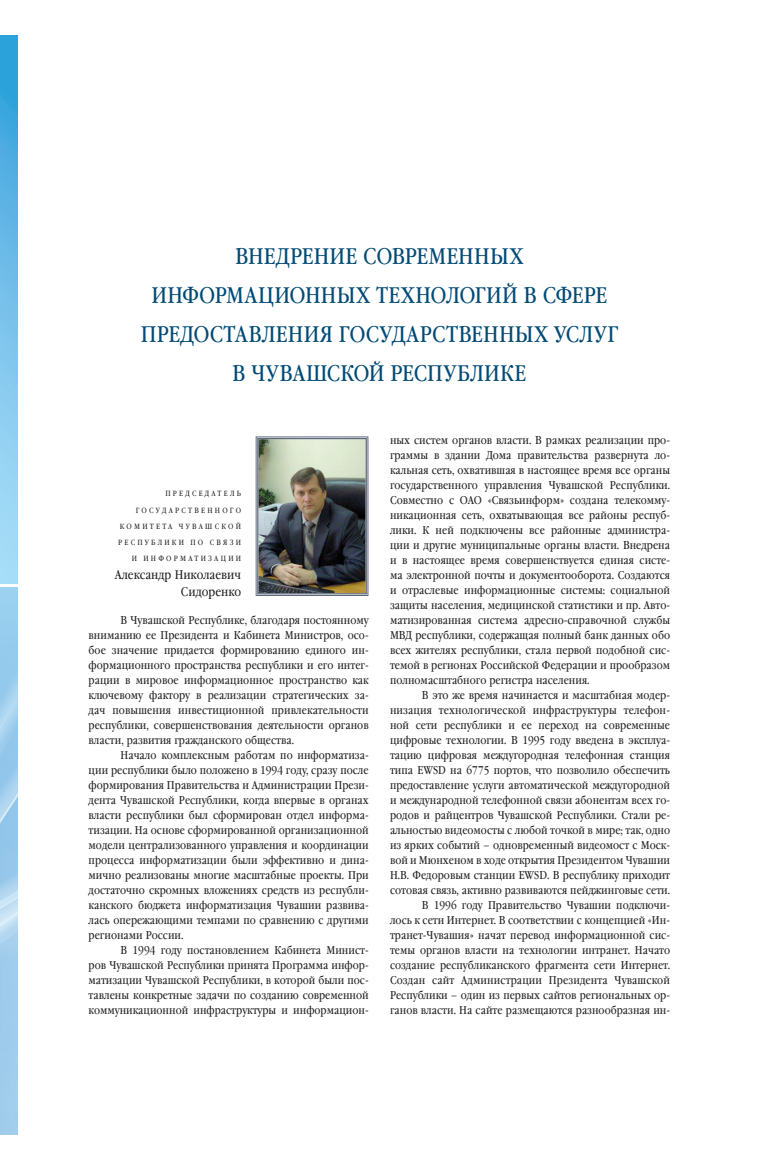
<style>
.page{position:relative;width:780px;height:1170px;background:#fff}
.page>*{position:absolute;margin:0;border:0;box-sizing:border-box;transform-origin:0 0}
.t1{font:22.5px "Garamond Book Narrow C";color:#004a75}
.t2{font:12.5px/17.5px "Garamond Book Narrow C";color:#231f20;text-align:right}
.t3{font:11.25px/15px "Garamond Book Narrow C";color:#231f20;text-align:justify}
.t4{font:7.5px "Garamond Book Narrow C";color:#231f20}
</style>
<div class="page">
<img style="left:256px;top:436px;width:112px;height:160px">
<div style="left:257px;top:438px;width:110px;height:156px;border:1px solid #5e697b"></div>
<svg style="left:0;top:35px;width:18px;height:548px;background:#70bfe9"></svg>
<img style="left:0;top:587px;width:18px;height:547px">
<h1 class="t1" style="left:235px;top:244px;width:28px">Внедрение</h1>
<h1 class="t1" style="left:363px;top:244px;width:16px">современных</h1>
<h1 class="t1" style="left:151px;top:283px;width:17px">информационных</h1>
<h1 class="t1" style="left:376px;top:283px;width:16px">технологий</h1>
<h1 class="t1" style="left:523px;top:283px;width:33px">в сфере</h1>
<h1 class="t1" style="left:141px;top:321px;width:15px">предоставления</h1>
<h1 class="t1" style="left:339px;top:321px;width:15px">государственных</h1>
<h1 class="t1" style="left:554px;top:321px;width:14px">услуг</h1>
<h1 class="t1" style="left:232px;top:360px;width:50px">в Чувашской</h1>
<h1 class="t1" style="left:390px;top:360px;width:27px">Республике</h1>
<p class="t4" style="left:165px;top:489px;width:15px">П редседатель</p>
<p class="t4" style="left:136px;top:505px;width:14px">Г осударственного</p>
<p class="t4" style="left:120px;top:522px;width:8px">комитета</p>
<p class="t4" style="left:179px;top:522px;width:15px">Ч увашской</p>
<p class="t4" style="left:118px;top:538px;width:14px">Р еспублики</p>
<p class="t4" style="left:190px;top:538px;width:8px">по</p>
<p class="t4" style="left:210px;top:538px;width:8px">связи</p>
<p class="t4" style="left:132px;top:554px;width:8px">иинформатизации</p>
<p class="t2" style="left:115px;top:566px;width:128px">Александр Николаевич<br>Сидоренко</p>
<p class="t3" style="left:89px;top:613px;width:282px;text-indent:32px">В Чувашской Республике, благодаря постоянному вниманию ее Президента и Кабинета Министров, осо&shy;бое значение придается формированию единого ин&shy;формационного пространства республики и его интег&shy;рации в мировое информационное пространство как ключевому фактору в реализации стратегических за&shy;дач повышения инвестиционной привлекательности республики, совершенствования деятельности органов власти, развития гражданского общества.</p>
<p class="t3" style="left:89px;top:748px;width:281px;text-indent:32px">Начало комплексным работам по информатиза&shy;ции республики было положено в 1994 году, сразу после формирования Правительства и Администрации Прези&shy;дента Чувашской Республики, когда впервые в органах власти республики был сформирован отдел информа&shy;тизации. На основе сформированной организационной модели централизованного управления и координации процесса информатизации были эффективно и дина&shy;мично реализованы многие масштабные проекты. При достаточно скромных вложениях средств из республи&shy;канского бюджета информатизация Чувашии развива&shy;лась опережающими темпами по сравнению с другими регионами России.</p>
<p class="t3" style="left:89px;top:943px;width:281px;text-indent:32px">В 1994 году постановлением Кабинета Минист&shy;ров Чувашской Республики принята Программа инфор&shy;матизации Чувашской Республики, в которой были пос&shy;тавлены конкретные задачи по созданию современной коммуникационной инфраструктуры и информацион-</p>
<p class="t3" style="left:390px;top:433px;width:281px">ных систем органов власти. В рамках реализации про&shy;граммы в здании Дома правительства развернута ло&shy;кальная сеть, охватившая в настоящее время все органы государственного управления Чувашской Республики.<br>Совместно с ОАО «Связьинформ» создана телекомму&shy;никационная сеть, охватывающая все районы респуб&shy;лики. К ней подключены все районные администра&shy;ции и другие муниципальные органы власти. Внедрена и в настоящее время совершенствуется единая систе&shy;ма электронной почты и документооборота. Создаются и отраслевые информационные системы: социальной защиты населения, медицинской статистики и пр. Авто&shy;матизированная система адресно-справочной службы МВД республики, содержащая полный банк данных обо всех жителях республики, стала первой подобной сис&shy;темой в регионах Российской Федерации и прообразом полномасштабного регистра населения.</p>
<p class="t3" style="left:390px;top:688px;width:281px;text-align:right">В это же время начинается и масштабная модер&shy;низация технологической инфраструктуры телефон&shy;ной сети республики и ее переход на современные цифровые технологии. В 1995 году введена в эксплуа&shy;тацию цифровая междугородная телефонная станция типа EWSD на 6775 портов, что позволило обеспечить предоставление услуги автоматической междугородной и международной телефонной связи абонентам всех го&shy;родов и райцентров Чувашской Республики. Стали ре&shy;альностью видеомосты с любой точкой в мире; так, одно из ярких событий – одновременный видеомост с Моск&shy;вой и Мюнхеном в ходе открытия Президентом Чувашии Н.В. Федоровым станции EWSD. В республику приходит сотовая связь, активно развиваются пейджинговые сети.<br>В 1996 году Правительство Чувашии подключи-<br>лось к сети Интернет. В соответствии с концепцией «Ин&shy;транет-Чувашия» начат перевод информационной сис&shy;темы органов власти на технологии интранет. Начато создание республиканского фрагмента сети Интернет.<br>Создан сайт Администрации Президента Чувашской Республики – один из первых сайтов региональных ор&shy;ганов власти. На сайте размещаются разнообразная ин-</p>
</div>
